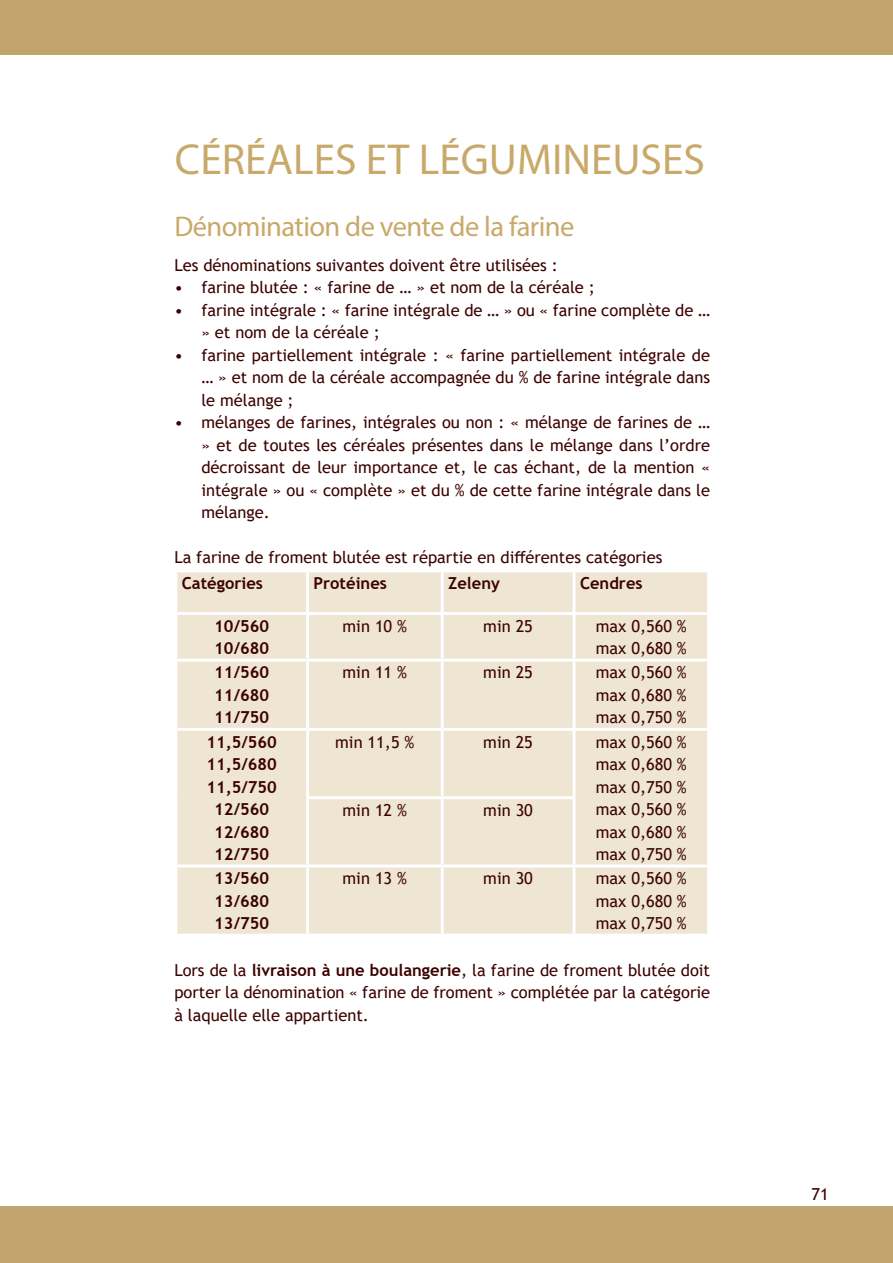
<style>
.page{position:relative;width:893px;height:1263px;background:#fff}
.page>*{position:absolute;margin:0;border:0;box-sizing:border-box;transform-origin:0 0}
.Titre_2{font:43.5px "Myriad Pro";color:#c8a969}
.Titre_4{font:28.5px "Myriad Pro";letter-spacing:-.02em;color:#c8a969}
.texte{font:16.5px/22.5px "Trebuchet MS";color:#3c0201;text-align:justify}
.texte-2{font:700 16.5px "Trebuchet MS";color:#3c0201}
.s1{font-weight:700}
</style>
<div class="page">
<div style="left:177px;top:572px;width:530px;height:362px;background:#eee5d2"></div>
<hr style="left:306px;top:572px;width:3px;height:40px;background:#fff">
<hr style="left:441px;top:572px;width:3px;height:40px;background:#fff">
<hr style="left:573px;top:572px;width:3px;height:40px;background:#fff">
<hr style="left:174px;top:612px;width:134px;height:3px;background:#fff">
<hr style="left:308px;top:612px;width:134px;height:3px;background:#fff">
<hr style="left:306px;top:615px;width:3px;height:44px;background:#fff">
<hr style="left:442px;top:612px;width:132px;height:3px;background:#fff">
<hr style="left:441px;top:615px;width:3px;height:44px;background:#fff">
<hr style="left:574px;top:612px;width:136px;height:3px;background:#fff">
<hr style="left:573px;top:615px;width:3px;height:44px;background:#fff">
<hr style="left:174px;top:659px;width:134px;height:3px;background:#fff">
<hr style="left:308px;top:659px;width:134px;height:3px;background:#fff">
<hr style="left:306px;top:662px;width:3px;height:66px;background:#fff">
<hr style="left:442px;top:659px;width:132px;height:3px;background:#fff">
<hr style="left:441px;top:662px;width:3px;height:66px;background:#fff">
<hr style="left:574px;top:659px;width:136px;height:3px;background:#fff">
<hr style="left:573px;top:662px;width:3px;height:66px;background:#fff">
<hr style="left:174px;top:728px;width:134px;height:3px;background:#fff">
<hr style="left:308px;top:728px;width:134px;height:3px;background:#fff">
<hr style="left:306px;top:731px;width:3px;height:65px;background:#fff">
<hr style="left:442px;top:728px;width:132px;height:3px;background:#fff">
<hr style="left:441px;top:731px;width:3px;height:65px;background:#fff">
<hr style="left:574px;top:728px;width:136px;height:3px;background:#fff">
<hr style="left:573px;top:731px;width:3px;height:65px;background:#fff">
<hr style="left:306px;top:796px;width:136px;height:3px;background:#fff">
<hr style="left:306px;top:799px;width:3px;height:65px;background:#fff">
<hr style="left:442px;top:796px;width:134px;height:3px;background:#fff">
<hr style="left:441px;top:799px;width:3px;height:65px;background:#fff">
<hr style="left:573px;top:799px;width:3px;height:65px;background:#fff">
<hr style="left:174px;top:864px;width:134px;height:3px;background:#fff">
<hr style="left:308px;top:864px;width:134px;height:3px;background:#fff">
<hr style="left:306px;top:867px;width:3px;height:67px;background:#fff">
<hr style="left:442px;top:864px;width:132px;height:3px;background:#fff">
<hr style="left:441px;top:867px;width:3px;height:67px;background:#fff">
<hr style="left:574px;top:864px;width:136px;height:3px;background:#fff">
<hr style="left:573px;top:867px;width:3px;height:67px;background:#fff">
<div style="left:0;top:0;width:893px;height:54px;background:#c1a46e"></div>
<div style="left:0;top:1206px;width:893px;height:57px;background:#c1a46e"></div>
<p class="Titre_2" style="left:175px;top:132px;width:532px">CÉRÉALES ET LÉGUMINEUSES</p>
<p class="Titre_4" style="left:174px;top:208px;width:402px">Dénomination de vente de la farine</p>
<p class="texte" style="left:174px;top:254px;width:385px">Les dénominations suivantes doivent être utilisées :</p>
<p class="texte" style="left:174px;top:276px;width:422px">• farine blutée : « farine de … » et nom de la céréale ;</p>
<p class="texte" style="left:201px;top:299px;width:510px;text-indent:-27px">• farine intégrale : « farine intégrale de … » ou « farine complète de … » et nom de la céréale ;</p>
<p class="texte" style="left:201px;top:344px;width:510px;text-indent:-27px">• farine partiellement intégrale : « farine partiellement intégrale de … » et nom de la céréale accompagnée du % de farine intégrale dans le mélange ;</p>
<p class="texte" style="left:201px;top:411px;width:510px;text-indent:-27px">• mélanges de farines, intégrales ou non : « mélange de farines de … » et de toutes les céréales présentes dans le mélange dans l’ordre décroissant de leur importance et, le cas échant, de la mention « intégrale » ou « complète » et du % de cette farine intégrale dans le mélange.</p>
<p class="texte" style="left:174px;top:546px;width:489px">La farine de froment blutée est répartie en différentes catégories</p>
<p class="texte-2" style="left:182px;top:573px;width:83px">Catégories</p>
<p class="texte-2" style="left:314px;top:573px;width:75px">Protéines</p>
<p class="texte-2" style="left:448px;top:573px;width:53px">Zeleny</p>
<p class="texte-2" style="left:580px;top:573px;width:64px">Cendres</p>
<p class="texte-2" style="left:214px;top:615px;width:56px">10/560</p>
<p class="texte-2" style="left:214px;top:638px;width:56px">10/680</p>
<p class="texte" style="left:343px;top:614px;width:66px">min 10 %</p>
<p class="texte" style="left:483px;top:614px;width:51px">min 25</p>
<p class="texte" style="left:596px;top:614px;width:93px">max 0,560 %</p>
<p class="texte" style="left:596px;top:637px;width:93px">max 0,680 %</p>
<p class="texte-2" style="left:214px;top:662px;width:56px">11/560</p>
<p class="texte-2" style="left:214px;top:685px;width:56px">11/680</p>
<p class="texte-2" style="left:214px;top:707px;width:56px">11/750</p>
<p class="texte-2" style="left:206px;top:731px;width:72px">11,5/560</p>
<p class="texte-2" style="left:206px;top:754px;width:72px">11,5/680</p>
<p class="texte-2" style="left:206px;top:776px;width:72px">11,5/750</p>
<p class="texte-2" style="left:214px;top:799px;width:56px">12/560</p>
<p class="texte-2" style="left:214px;top:821px;width:56px">12/680</p>
<p class="texte-2" style="left:214px;top:844px;width:56px">12/750</p>
<p class="texte" style="left:343px;top:661px;width:66px">min 11 %</p>
<p class="texte" style="left:483px;top:661px;width:51px">min 25</p>
<p class="texte" style="left:596px;top:661px;width:93px">max 0,560 %</p>
<p class="texte" style="left:596px;top:684px;width:93px">max 0,680 %</p>
<p class="texte" style="left:596px;top:706px;width:93px">max 0,750 %</p>
<p class="texte" style="left:335px;top:730px;width:81px">min 11,5 %</p>
<p class="texte" style="left:483px;top:730px;width:51px">min 25</p>
<p class="texte" style="left:596px;top:730px;width:93px">max 0,560 %</p>
<p class="texte" style="left:596px;top:753px;width:93px">max 0,680 %</p>
<p class="texte" style="left:596px;top:775px;width:93px">max 0,750 %</p>
<p class="texte" style="left:596px;top:798px;width:93px">max 0,560 %</p>
<p class="texte" style="left:596px;top:820px;width:93px">max 0,680 %</p>
<p class="texte" style="left:596px;top:843px;width:93px">max 0,750 %</p>
<p class="texte" style="left:343px;top:799px;width:66px">min 12 %</p>
<p class="texte" style="left:483px;top:799px;width:51px">min 30</p>
<p class="texte" style="left:343px;top:867px;width:66px">min 13 %</p>
<p class="texte" style="left:483px;top:867px;width:51px">min 30</p>
<p class="texte" style="left:596px;top:867px;width:93px">max 0,560 %</p>
<p class="texte" style="left:596px;top:889px;width:93px">max 0,680 %</p>
<p class="texte" style="left:596px;top:912px;width:93px">max 0,750 %</p>
<p class="texte" style="left:174px;top:958px;width:537px">Lors de la <span class="s1">livraison à une boulangerie</span>, la farine de froment blutée doit porter la dénomination « farine de froment » complétée par la catégorie à laquelle elle appartient.</p>
<p class="texte-2" style="left:214px;top:868px;width:56px">13/560</p>
<p class="texte-2" style="left:214px;top:890px;width:56px">13/680</p>
<p class="texte-2" style="left:214px;top:913px;width:56px">13/750</p>
<p class="texte" style="left:811px;top:1183px;width:19px">71</p>
</div>
